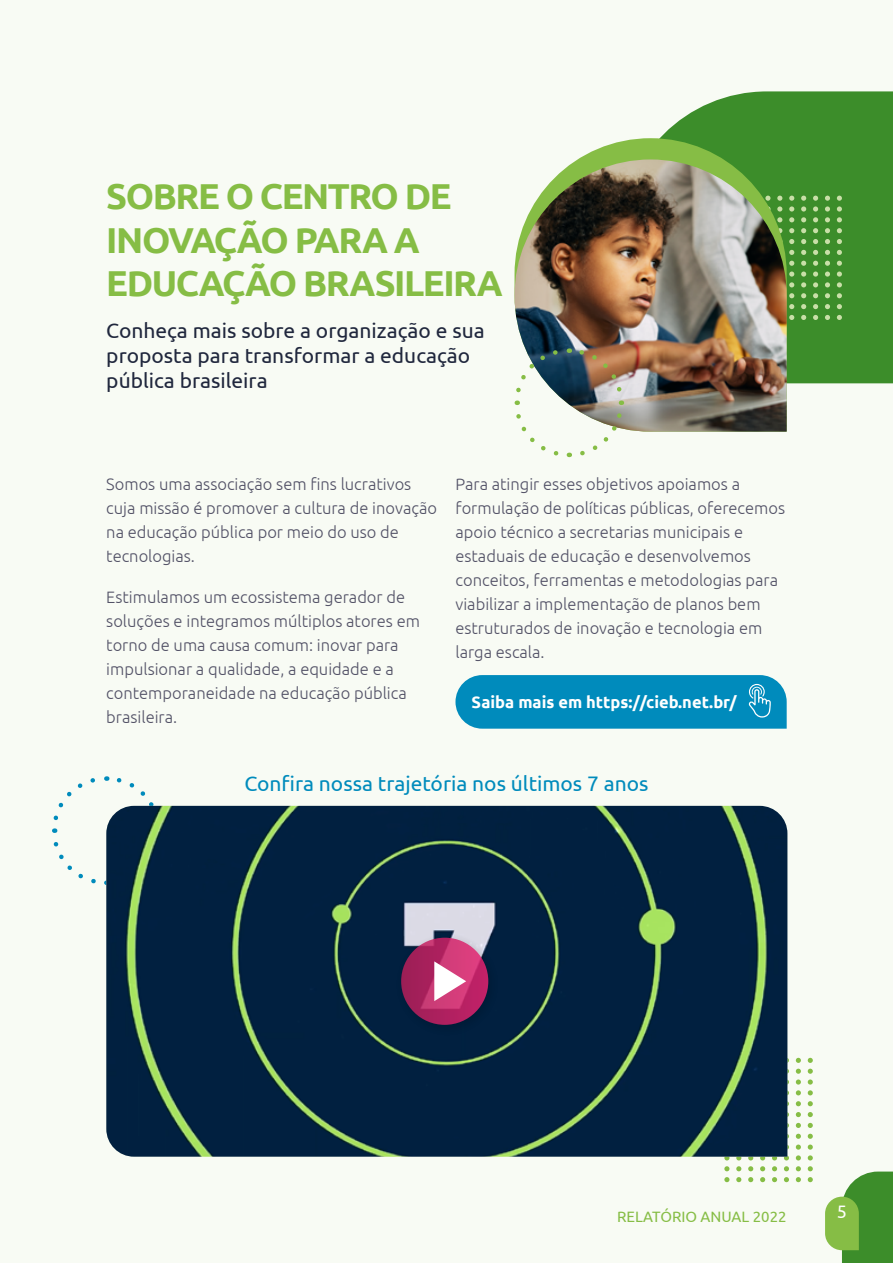
<style>
.page{position:relative;width:893px;height:1263px;background:#f8fbf4}
.page>*{position:absolute;margin:0;border:0;box-sizing:border-box;transform-origin:0 0}
.t1{font:700 36px/43.2px "Ubuntu";letter-spacing:-.04em;color:#86bd45}
.t2{font:21px/25.2px "Ubuntu";color:#20273d}
.t3{font:21px "Ubuntu";color:#008bbc}
.t4{font:18px "Ubuntu";color:#fff}
.t5{font:300 16.5px/24px "Ubuntu";color:#525166}
.t6{font:700 16.5px "Ubuntu";color:#fff}
.t7{font:15px "Ubuntu";color:#86bd45}
</style>
<div class="page">
<svg style="left:825px;top:1171px;width:68px;height:92px"></svg>
<hr style="left:0;top:0;width:1px;height:1263px;background:#eef3f9">
<svg style="left:52px;top:776px;width:111px;height:109px"></svg>
<svg style="left:796px;top:1058px;width:5px;height:5px"></svg>
<svg style="left:808px;top:1058px;width:5px;height:5px"></svg>
<svg style="left:787px;top:1069px;width:2px;height:15px"></svg>
<svg style="left:796px;top:1069px;width:5px;height:15px"></svg>
<svg style="left:808px;top:1069px;width:5px;height:15px"></svg>
<svg style="left:796px;top:1090px;width:5px;height:5px"></svg>
<svg style="left:808px;top:1090px;width:5px;height:5px"></svg>
<svg style="left:796px;top:1101px;width:5px;height:5px"></svg>
<svg style="left:808px;top:1101px;width:5px;height:5px"></svg>
<svg style="left:796px;top:1112px;width:5px;height:5px"></svg>
<svg style="left:808px;top:1112px;width:5px;height:5px"></svg>
<svg style="left:796px;top:1123px;width:5px;height:5px"></svg>
<svg style="left:808px;top:1123px;width:5px;height:5px"></svg>
<svg style="left:724px;top:1157px;width:5px;height:3px"></svg>
<svg style="left:736px;top:1157px;width:5px;height:3px"></svg>
<svg style="left:748px;top:1157px;width:5px;height:3px"></svg>
<svg style="left:760px;top:1157px;width:5px;height:3px"></svg>
<svg style="left:772px;top:1157px;width:5px;height:3px"></svg>
<svg style="left:784px;top:1134px;width:5px;height:26px"></svg>
<svg style="left:796px;top:1134px;width:5px;height:26px"></svg>
<svg style="left:808px;top:1134px;width:5px;height:26px"></svg>
<svg style="left:724px;top:1166px;width:5px;height:5px"></svg>
<svg style="left:736px;top:1166px;width:5px;height:5px"></svg>
<svg style="left:748px;top:1166px;width:5px;height:5px"></svg>
<svg style="left:760px;top:1166px;width:5px;height:5px"></svg>
<svg style="left:772px;top:1166px;width:5px;height:5px"></svg>
<svg style="left:784px;top:1166px;width:5px;height:5px"></svg>
<svg style="left:796px;top:1166px;width:5px;height:5px"></svg>
<svg style="left:808px;top:1166px;width:5px;height:5px"></svg>
<svg style="left:724px;top:1177px;width:5px;height:5px"></svg>
<svg style="left:736px;top:1177px;width:5px;height:5px"></svg>
<svg style="left:748px;top:1177px;width:5px;height:5px"></svg>
<svg style="left:760px;top:1177px;width:5px;height:5px"></svg>
<svg style="left:772px;top:1177px;width:5px;height:5px"></svg>
<svg style="left:784px;top:1177px;width:5px;height:5px"></svg>
<svg style="left:796px;top:1177px;width:5px;height:5px"></svg>
<svg style="left:808px;top:1177px;width:5px;height:5px"></svg>
<div style="left:660px;top:91px;width:233px;height:292px;background:#3c8d2a"></div>
<svg style="left:789px;top:196px;width:5px;height:26px"></svg>
<svg style="left:801px;top:196px;width:5px;height:26px"></svg>
<svg style="left:813px;top:196px;width:5px;height:26px"></svg>
<svg style="left:825px;top:196px;width:5px;height:26px"></svg>
<svg style="left:837px;top:196px;width:5px;height:26px"></svg>
<svg style="left:789px;top:228px;width:5px;height:5px"></svg>
<svg style="left:801px;top:228px;width:5px;height:5px"></svg>
<svg style="left:813px;top:228px;width:5px;height:5px"></svg>
<svg style="left:825px;top:228px;width:5px;height:5px"></svg>
<svg style="left:837px;top:228px;width:5px;height:5px"></svg>
<svg style="left:789px;top:239px;width:5px;height:5px"></svg>
<svg style="left:801px;top:239px;width:5px;height:5px"></svg>
<svg style="left:813px;top:239px;width:5px;height:5px"></svg>
<svg style="left:825px;top:239px;width:5px;height:5px"></svg>
<svg style="left:837px;top:239px;width:5px;height:5px"></svg>
<svg style="left:789px;top:250px;width:5px;height:5px"></svg>
<svg style="left:801px;top:250px;width:5px;height:5px"></svg>
<svg style="left:813px;top:250px;width:5px;height:5px"></svg>
<svg style="left:825px;top:250px;width:5px;height:5px"></svg>
<svg style="left:837px;top:250px;width:5px;height:5px"></svg>
<svg style="left:789px;top:261px;width:5px;height:26px"></svg>
<svg style="left:801px;top:261px;width:5px;height:26px"></svg>
<svg style="left:813px;top:261px;width:5px;height:26px"></svg>
<svg style="left:825px;top:261px;width:5px;height:26px"></svg>
<svg style="left:837px;top:261px;width:5px;height:26px"></svg>
<svg style="left:789px;top:293px;width:5px;height:5px"></svg>
<svg style="left:801px;top:293px;width:5px;height:5px"></svg>
<svg style="left:813px;top:293px;width:5px;height:5px"></svg>
<svg style="left:825px;top:293px;width:5px;height:5px"></svg>
<svg style="left:837px;top:293px;width:5px;height:5px"></svg>
<svg style="left:789px;top:304px;width:5px;height:5px"></svg>
<svg style="left:801px;top:304px;width:5px;height:5px"></svg>
<svg style="left:813px;top:304px;width:5px;height:5px"></svg>
<svg style="left:825px;top:304px;width:5px;height:5px"></svg>
<svg style="left:837px;top:304px;width:5px;height:5px"></svg>
<svg style="left:789px;top:315px;width:5px;height:5px"></svg>
<svg style="left:801px;top:315px;width:5px;height:5px"></svg>
<svg style="left:813px;top:315px;width:5px;height:5px"></svg>
<svg style="left:825px;top:315px;width:5px;height:5px"></svg>
<svg style="left:837px;top:315px;width:5px;height:5px"></svg>
<svg style="left:578px;top:138px;width:209px;height:21px;background:#74b04d"></svg>
<img style="left:514px;top:159px;width:273px;height:273px">
<svg style="left:577px;top:401px;width:49px;height:55px"></svg>
<svg style="left:569px;top:346px;width:56px;height:49px;background:#837264"></svg>
<svg style="left:514px;top:347px;width:47px;height:58px"></svg>
<svg style="left:514px;top:411px;width:56px;height:47px"></svg>
<img style="left:106px;top:806px;width:681px;height:351px">
<div style="left:395px;top:932px;width:105px;height:105px;background:#000;opacity:.2"></div>
<svg style="left:401px;top:938px;width:87px;height:87px;background:#b62865"></svg>
<svg style="left:434px;top:961px;width:32px;height:40px"></svg>
<svg style="left:455px;top:675px;width:332px;height:54px;background:#0c90be"></svg>
<h1 class="t1" style="left:106px;top:174px;width:398px">SOBRE O CENTRO DE<br>INOVAÇÃO PARA A<br>EDUCAÇÃO BRASILEIRA</h1>
<p class="t2" style="left:106px;top:317px;width:380px">Conheça mais sobre a organização e sua proposta para transformar a educação pública brasileira</p>
<p class="t5" style="left:106px;top:472px;width:332px">Somos uma associação sem fins lucrativos cuja missão é promover a cultura de inovação na educação pública por meio do uso de tecnologias.</p>
<p class="t5" style="left:106px;top:585px;width:315px">Estimulamos um ecossistema gerador de soluções e integramos múltiplos atores em torno de uma causa comum: inovar para impulsionar a qualidade, a equidade e a contemporaneidade na educação pública brasileira.</p>
<p class="t5" style="left:455px;top:472px;width:331px">Para atingir esses objetivos apoiamos a formulação de políticas públicas, oferecemos apoio técnico a secretarias municipais e estaduais de educação e desenvolvemos conceitos, ferramentas e metodologias para viabilizar a implementação de planos bem estruturados de inovação e tecnologia em larga escala.</p>
<p class="t6" style="left:472px;top:692px;width:266px">Saiba mais em https://cieb.net.br/</p>
<p class="t3" style="left:244px;top:770px;width:406px">Confira nossa trajetória nos últimos 7 anos</p>
<p class="t7" style="left:617px;top:1207px;width:171px">RELATÓRIO ANUAL 2022</p>
<p class="t4" style="left:837px;top:1200px;width:12px">5</p>
</div>
